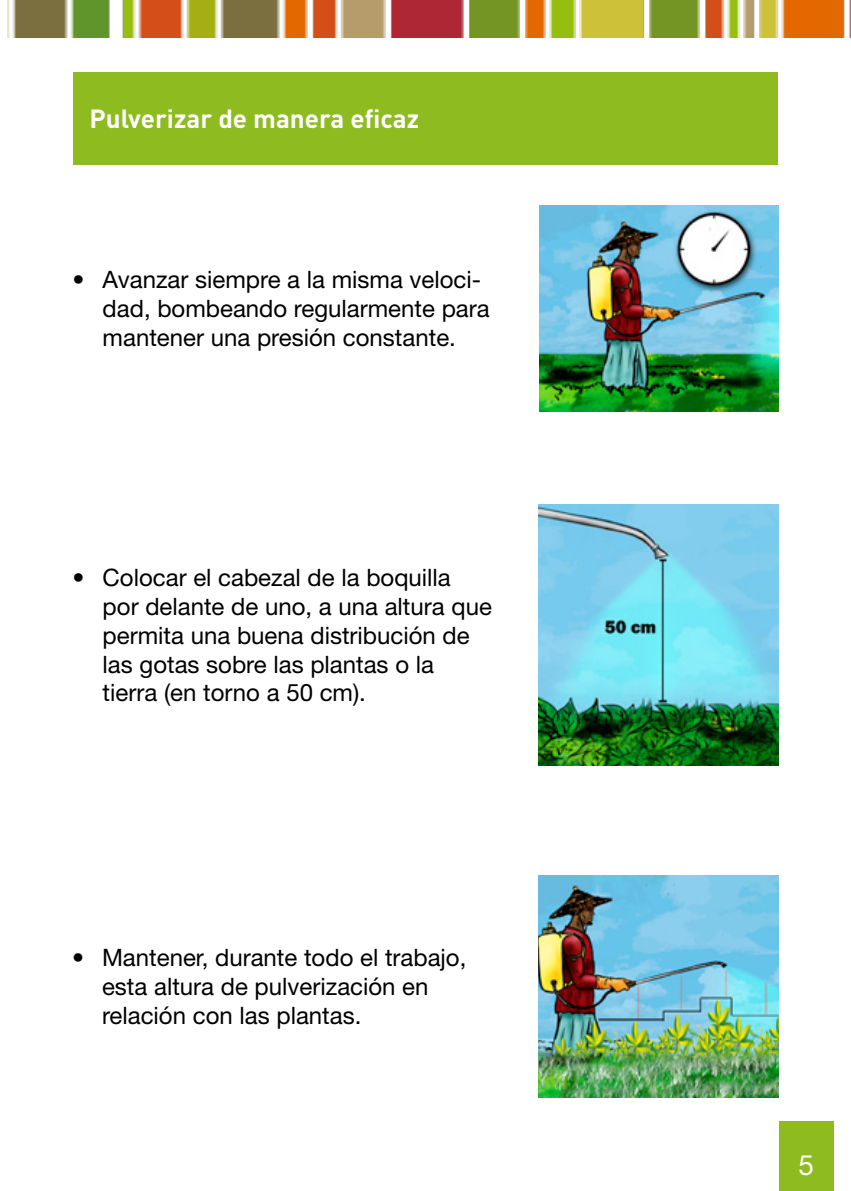
<style>
.page{position:relative;width:851px;height:1191px;background:#fff}
.page>*{position:absolute;margin:0;border:0;box-sizing:border-box;transform-origin:0 0}
.t1{font:28px "Helvetica Neue LT Std";color:#fff}
.t2{font:700 26px "DIN Pro";color:#fff}
.t3{font:24px/28.8px "Helvetica Neue LT Std";color:#000}
</style>
<div class="page">
<div style="left:778px;top:1121px;width:55px;height:70px;background:#8ebb1f"></div>
<img style="left:7px;top:0;width:843px;height:37px">
<div style="left:73px;top:72px;width:704px;height:92px;background:#8ebb1f"></div>
<img style="left:539px;top:206px;width:239px;height:205px">
<img style="left:538px;top:505px;width:240px;height:260px">
<img style="left:538px;top:876px;width:240px;height:221px">
<p class="t2" style="left:90px;top:101px;width:331px">Pulverizar de manera eficaz</p>
<p class="t3" style="left:103px;top:265px;width:388px;text-indent:-30px">• Avanzar siempre a la misma veloci&shy;dad, bombeando regularmente para mantener una presión constante.</p>
<p class="t3" style="left:103px;top:563px;width:391px;text-indent:-30px">• Colocar el cabezal de la boquilla por delante de uno, a una altura que permita una buena distribución de las gotas sobre las plantas o la tierra (en torno a 50 cm).</p>
<p class="t3" style="left:102px;top:943px;width:366px;text-indent:-30px">• Mantener, durante todo el trabajo, esta altura de pulverización en relación con las plantas.</p>
<p class="t1" style="left:798px;top:1148px;width:17px">5</p>
</div>
